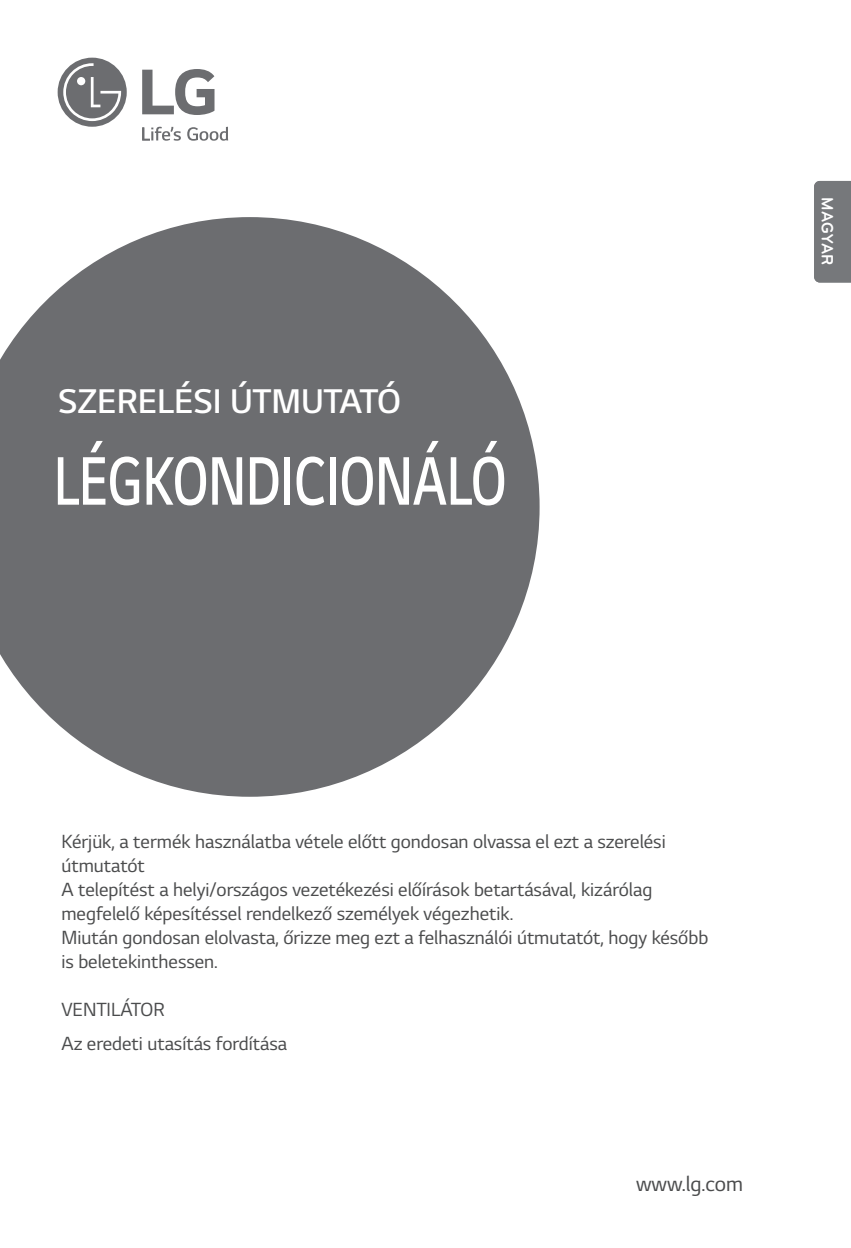
<style>
.page{position:relative;width:851px;height:1248px;background:#fff}
.page>*{position:absolute;margin:0;border:0;box-sizing:border-box;transform-origin:0 0}
.t1{font:300 72px "LG Smart";color:#fff;scale:.75 1}
.t2{font:300 36px "LG Smart";color:#fff}
.t3{font:22.2px "LG Smart";color:#4b4c4d}
.t4{font:20px/24px "LG Smart";color:#4b4c4d}
.t5{font:700 17px "Bryant LG";color:#fff;scale:.95 1}
</style>
<div class="page">
<svg style="left:58px;top:58px;width:69px;height:69px"></svg>
<svg style="left:142px;top:127px;width:39px;height:14px"></svg>
<svg style="left:187px;top:127px;width:41px;height:14px"></svg>
<svg style="left:142px;top:69px;width:72px;height:46px"></svg>
<svg style="left:0;top:217px;width:539px;height:579px;fill:#6c6d70"></svg>
<div style="left:814px;top:181px;width:36px;height:101px;background:#76787b"></div>
<p class="t2" style="left:58px;top:380px;width:344px">SZERELÉSI ÚTMUTATÓ</p>
<p class="t1" style="left:54px;top:437px;width:605px">LÉGKONDICIONÁLÓ</p>
<p class="t5" style="left:837px;top:197px;width:73px;rotate:90deg">MAGYAR</p>
<p class="t4" style="left:61px;top:831px;width:648px">Kérjük, a termék használatba vétele előtt gondosan olvassa el ezt a szerelési útmutatót<br>A telepítést a helyi/országos vezetékezési előírások betartásával, kizárólag megfelelő képesítéssel rendelkező személyek végezhetik.<br>Miután gondosan elolvasta, őrizze meg ezt a felhasználói útmutatót, hogy később is beletekinthessen.</p>
<p class="t4" style="left:61px;top:994px;width:227px;line-height:34px">VENTILÁTOR<br>Az eredeti utasítás fordítása</p>
<p class="t3" style="left:636px;top:1175px;width:108px">www.lg.com</p>
</div>
